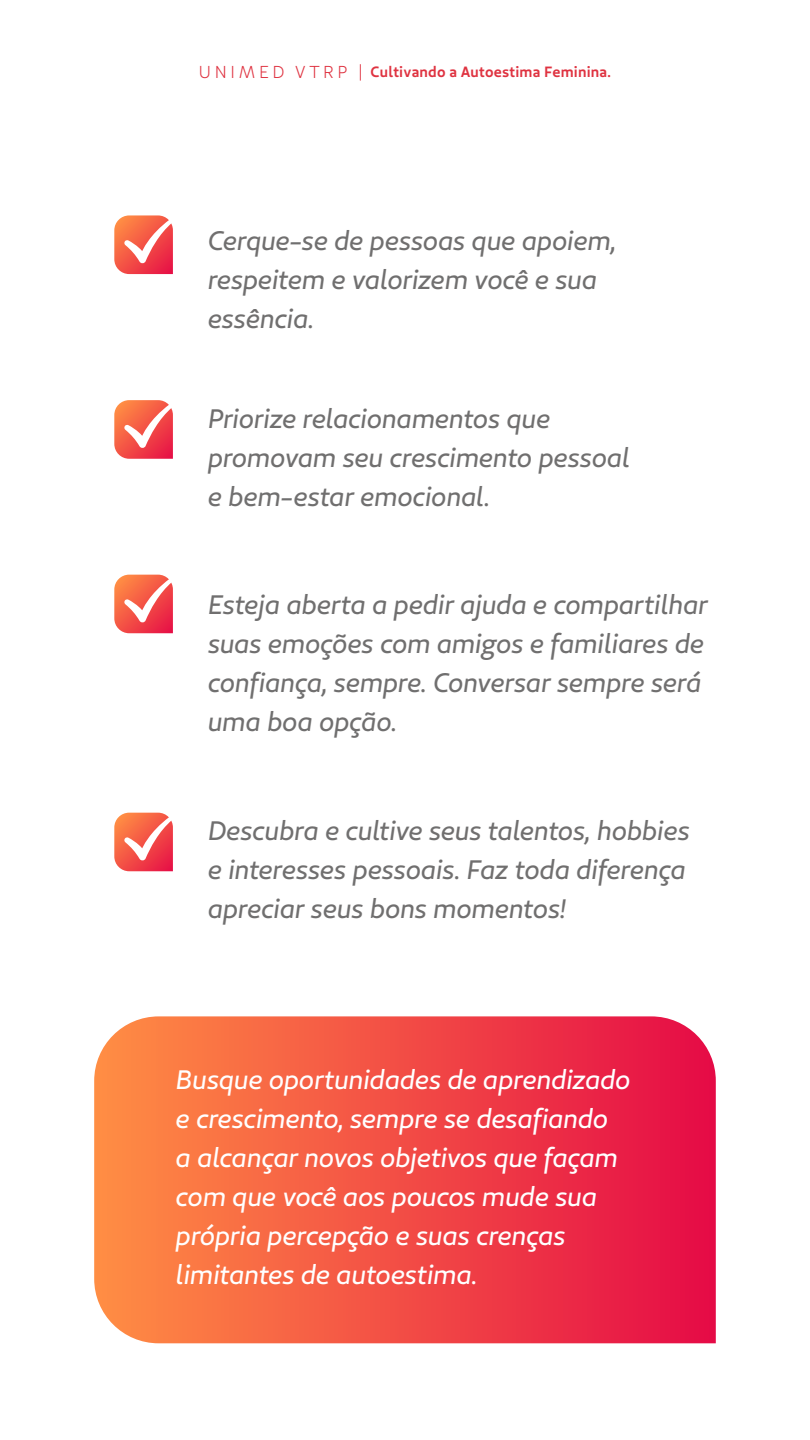
<style>
.page{position:relative;width:810px;height:1440px;background:#fff}
.page>*{position:absolute;margin:0;border:0;box-sizing:border-box;transform-origin:0 0}
.t1{font:italic 26.7px/39px "Unimed Sans 2020 Regular";letter-spacing:-.015em;color:#706f6f}
.t2{font:italic 26.7px/39px "Unimed Sans 2020 Regular";letter-spacing:-.015em;color:#fff}
.t3{font:700 14.85px "Unimed Sans 2020 Semi";letter-spacing:.015em;color:#df3341}
.s1{font-family:"Unimed Sans 2020 Book";font-weight:400;font-size:17.25px}
</style>
<div class="page">
<svg style="left:94px;top:1016px;width:622px;height:327px;background:#f24e47"></svg>
<svg style="left:114px;top:215px;width:59px;height:59px"></svg>
<svg style="left:114px;top:400px;width:59px;height:59px"></svg>
<svg style="left:114px;top:813px;width:59px;height:58px"></svg>
<svg style="left:114px;top:575px;width:59px;height:58px;background:#f57065"></svg>
<p class="t3" style="left:199px;top:62px;width:413px"><span class="s1">U N I M E D V T R P |</span> Cultivando a Autoestima Feminina.</p>
<p class="t1" style="left:208px;top:221px;width:410px">Cerque-se de pessoas que apoiem, respeitem e valorizem você e sua essência.</p>
<p class="t1" style="left:208px;top:399px;width:424px">Priorize relacionamentos que promovam seu crescimento pessoal e bem-estar emocional.</p>
<p class="t1" style="left:208px;top:584px;width:502px">Esteja aberta a pedir ajuda e compartilhar suas emoções com amigos e familiares de confiança, sempre. Conversar sempre será uma boa opção.</p>
<p class="t1" style="left:208px;top:811px;width:484px">Descubra e cultive seus talentos, hobbies e interesses pessoais. Faz toda diferença apreciar seus bons momentos!</p>
<p class="t2" style="left:176px;top:1060px;width:456px">Busque oportunidades de aprendizado e crescimento, sempre se desafiando<br>a alcançar novos objetivos que façam com que você aos poucos mude sua própria percepção e suas crenças limitantes de autoestima.</p>
</div>
